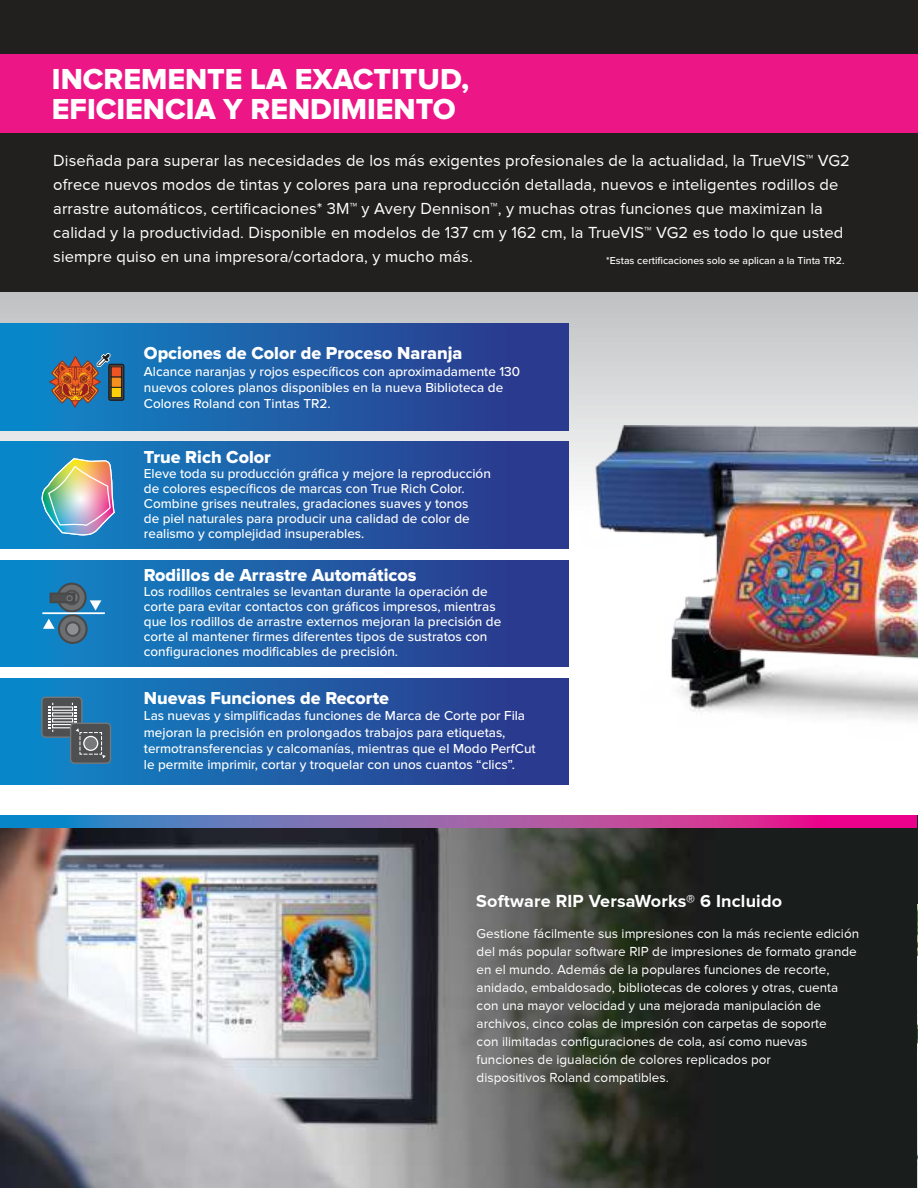
<style>
.page{position:relative;width:918px;height:1188px;background:#fff}
.page>*{position:absolute;margin:0;border:0;box-sizing:border-box;transform-origin:0 0}
.t1{font:30px/30px "Proxima Nova Extrabld";color:#fff}
.t2{font:18px "Proxima Nova Extrabld";color:#fff}
.t3{font:700 18px "Proxima Nova";letter-spacing:.01em;color:#fff}
.t4{font:16.5px/24px "Proxima Nova";letter-spacing:.005em;color:#fff}
.t5{font:500 13.5px/15px "Proxima Nova";color:#fff}
.t6{font:13.5px/18px "Proxima Nova";color:#fff}
.t7{font:500 10.5px "Proxima Nova";color:#fff}
</style>
<div class="page">
<img style="left:0;top:292px;width:918px;height:524px">
<img style="left:0;top:816px;width:917px;height:372px">
<img style="left:534px;top:426px;width:384px;height:523px">
<img style="left:0;top:324px;width:568px;height:106px">
<img style="left:0;top:442px;width:568px;height:107px">
<img style="left:0;top:560px;width:568px;height:107px">
<img style="left:0;top:678px;width:568px;height:107px">
<div style="left:0;top:0;width:918px;height:292px;background:#221f1f"></div>
<div style="left:0;top:54px;width:918px;height:79px;background:#ec1686"></div>
<img style="left:917px;top:905px;width:1px;height:283px">
<div style="left:42px;top:697px;width:40px;height:40px;background:#4e4f51;border-radius:4px"></div>
<div style="left:41px;top:697px;width:41px;height:41px;border:1px solid #76787a;border-radius:4px"></div>
<div style="left:52px;top:706px;width:21px;height:5px;border:1px solid #fff"></div>
<div style="left:52px;top:718px;width:21px;height:5px;border:1px solid #fff"></div>
<div style="left:52px;top:724px;width:21px;height:4px;border:1px solid #fff"></div>
<div style="left:52px;top:712px;width:21px;height:5px;border:1px solid #fff"></div>
<svg style="left:48px;top:703px;width:5px;height:29px"></svg>
<div style="left:71px;top:723px;width:40px;height:40px;background:#4e4f51;border-radius:4px"></div>
<div style="left:70px;top:723px;width:41px;height:41px;border:1px solid #76787a;border-radius:4px"></div>
<svg style="left:72px;top:703px;width:34px;height:55px"></svg>
<svg style="left:109px;top:364px;width:15px;height:36px"></svg>
<div style="left:108px;top:364px;width:16px;height:37px;border:1px solid #202122;border-radius:2px"></div>
<svg style="left:49px;top:353px;width:61px;height:55px;background:#6c676d"></svg>
<div style="left:111px;top:367px;width:10px;height:10px;background:#f05422"></div>
<div style="left:111px;top:367px;width:11px;height:10px;border:1px solid #221f1f"></div>
<div style="left:111px;top:377px;width:10px;height:10px;background:#f7911d"></div>
<div style="left:111px;top:377px;width:11px;height:11px;border:1px solid #221f1f"></div>
<div style="left:111px;top:387px;width:10px;height:11px;background:#fdd009"></div>
<div style="left:111px;top:387px;width:11px;height:11px;border:1px solid #221f1f"></div>
<svg style="left:43px;top:619px;width:12px;height:10px"></svg>
<svg style="left:58px;top:584px;width:28px;height:27px"></svg>
<div style="left:57px;top:583px;width:30px;height:29px;border:2px solid #484849;border-radius:50%"></div>
<svg style="left:65px;top:591px;width:14px;height:13px"></svg>
<div style="left:64px;top:590px;width:16px;height:15px;border:2px solid #4e4f51;border-radius:50%"></div>
<div style="left:51px;top:594px;width:23px;height:8px;background:#4e4f51"></div>
<div style="left:50px;top:593px;width:25px;height:10px;border:2px solid #484849"></div>
<div style="left:66px;top:595px;width:7px;height:6px;border:1px solid #76787a;border-radius:50%"></div>
<div style="left:59px;top:615px;width:28px;height:28px;background:#6d6e70;border-radius:50%"></div>
<div style="left:58px;top:614px;width:30px;height:30px;border:2px solid #484849;border-radius:50%"></div>
<div style="left:66px;top:622px;width:14px;height:14px;background:#8d8f92;border-radius:50%"></div>
<div style="left:65px;top:621px;width:16px;height:16px;border:2px solid #4e4f51;border-radius:50%"></div>
<hr style="left:42px;top:612px;width:63px;height:2px;background:#fff">
<svg style="left:90px;top:600px;width:11px;height:11px"></svg>
<img style="left:41px;top:458px;width:74px;height:78px">
<h1 class="t1" style="left:52px;top:66px;width:419px">INCREMENTE LA EXACTITUD,<br>EFICIENCIA Y RENDIMIENTO</h1>
<p class="t4" style="left:53px;top:150px;width:798px">Diseñada para superar las necesidades de los más exigentes profesionales de la actualidad, la TrueVIS™ VG2 ofrece nuevos modos de tintas y colores para una reproducción detallada, nuevos e inteligentes rodillos de arrastre automáticos, certificaciones* 3M™ y Avery Dennison™, y muchas otras funciones que maximizan la calidad y la productividad. Disponible en modelos de 137 cm y 162 cm, la TrueVIS™ VG2 es todo lo que usted siempre quiso en una impresora/cortadora, y mucho más.</p>
<p class="t7" style="left:606px;top:256px;width:240px">*Estas certificaciones solo se aplican a la Tinta TR2.</p>
<h2 class="t2" style="left:144px;top:346px;width:320px">Opciones de Color de Proceso Naranja</h2>
<p class="t5" style="left:144px;top:364px;width:378px;line-height:16.2px">Alcance naranjas y rojos específicos con aproximadamente 130 nuevos colores planos disponibles en la nueva Biblioteca de<br>Colores Roland con Tintas TR2.</p>
<h2 class="t2" style="left:144px;top:450px;width:129px">True Rich Color</h2>
<p class="t5" style="left:144px;top:467px;width:349px">Eleve toda su producción gráfica y mejore la reproducción de colores específicos de marcas con True Rich Color.<br>Combine grises neutrales, gradaciones suaves y tonos<br>de piel naturales para producir una calidad de color de realismo y complejidad insuperables.</p>
<h2 class="t2" style="left:144px;top:567px;width:274px">Rodillos de Arrastre Automáticos</h2>
<p class="t5" style="left:144px;top:584px;width:359px">Los rodillos centrales se levantan durante la operación de corte para evitar contactos con gráficos impresos, mientras que los rodillos de arrastre externos mejoran la precisión de corte al mantener firmes diferentes tipos de sustratos con configuraciones modificables de precisión.</p>
<h2 class="t2" style="left:144px;top:691px;width:247px">Nuevas Funciones de Recorte</h2>
<p class="t5" style="left:144px;top:709px;width:393px;line-height:16.2px">Las nuevas y simplificadas funciones de Marca de Corte por Fila mejoran la precisión en prolongados trabajos para etiquetas, termotransferencias y calcomanías, mientras que el Modo PerfCut le permite imprimir, cortar y troquelar con unos cuantos “clics”.</p>
<h2 class="t3" style="left:476px;top:894px;width:307px">Software RIP VersaWorks® 6 Incluido</h2>
<p class="t6" style="left:477px;top:926px;width:384px">Gestione fácilmente sus impresiones con la más reciente edición del más popular software RIP de impresiones de formato grande en el mundo. Además de la populares funciones de recorte, anidado, embaldosado, bibliotecas de colores y otras, cuenta con una mayor velocidad y una mejorada manipulación de archivos, cinco colas de impresión con carpetas de soporte<br>con ilimitadas configuraciones de cola, así como nuevas funciones de igualación de colores replicados por<br>dispositivos Roland compatibles.</p>
</div>
